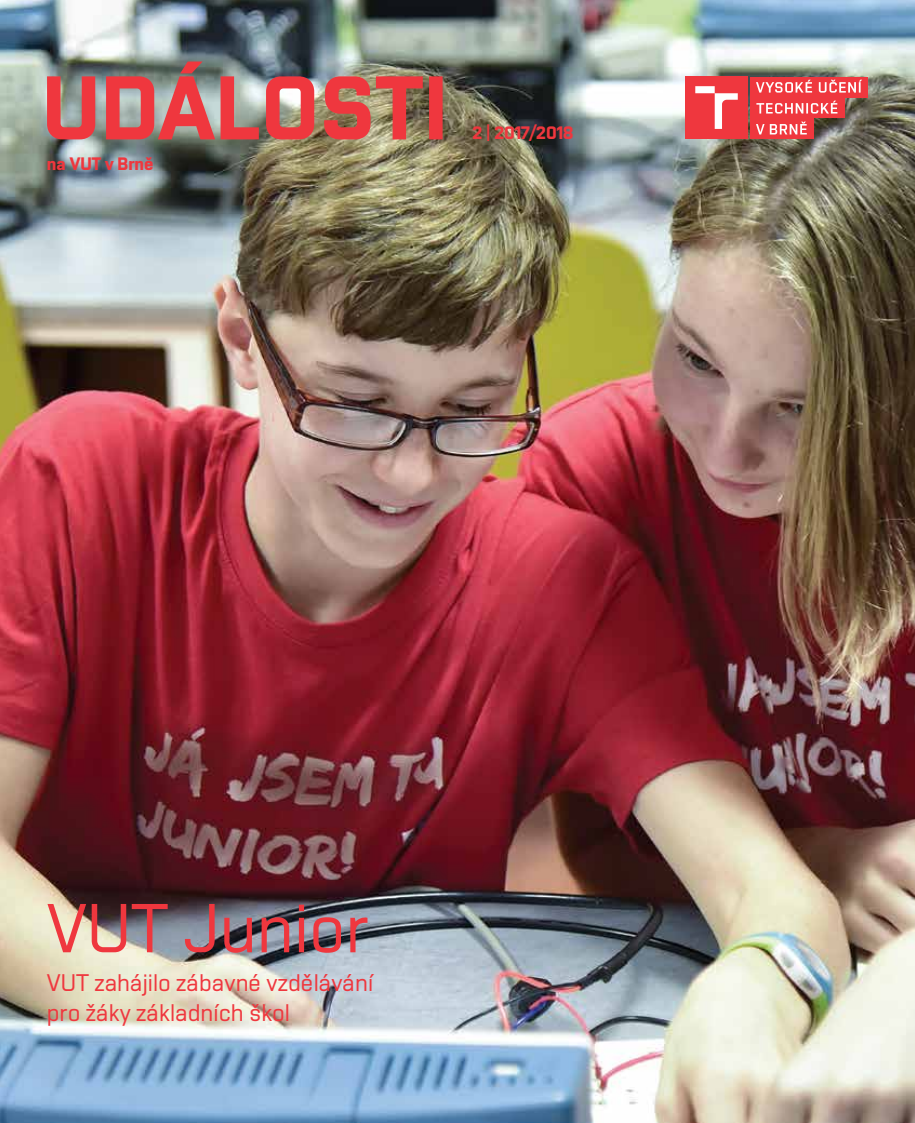
<style>
.page{position:relative;width:915px;height:1123px;background:#fff}
.page>*{position:absolute;margin:0;border:0;box-sizing:border-box;transform-origin:0 0}
.t1{font:69px "Vafle Light VUT";color:#ef373e}
.t2{font:24px/30px "Vafle Light VUT";color:#ef373e}
.t3{font:700 18px "Vafle VUT";color:#ef373e}
</style>
<div class="page">
<img style="left:0;top:0;width:914px;height:1123px">
<img style="left:47px;top:61px;width:395px;height:78px">
<div style="left:685px;top:77px;width:62px;height:62px;background:#ef373e"></div>
<svg style="left:695px;top:86px;width:42px;height:43px"></svg>
<div style="left:750px;top:77px;width:117px;height:20px;background:#ef373e"></div>
<div style="left:750px;top:97px;width:94px;height:21px;background:#ef373e"></div>
<div style="left:750px;top:118px;width:63px;height:21px;background:#ef373e"></div>
<svg style="left:756px;top:80px;width:105px;height:54px"></svg>
<p class="t3" style="left:47px;top:153px;width:108px">na VUT v Brně</p>
<p class="t3" style="left:472px;top:122px;width:102px">2 | 2017/2018</p>
<h1 class="t1" style="left:47px;top:888px;width:323px">VUT Junior</h1>
<p class="t2" style="left:47px;top:967px;width:328px">VUT zahájilo zábavné vzdělávání pro žáky základních škol</p>
</div>
